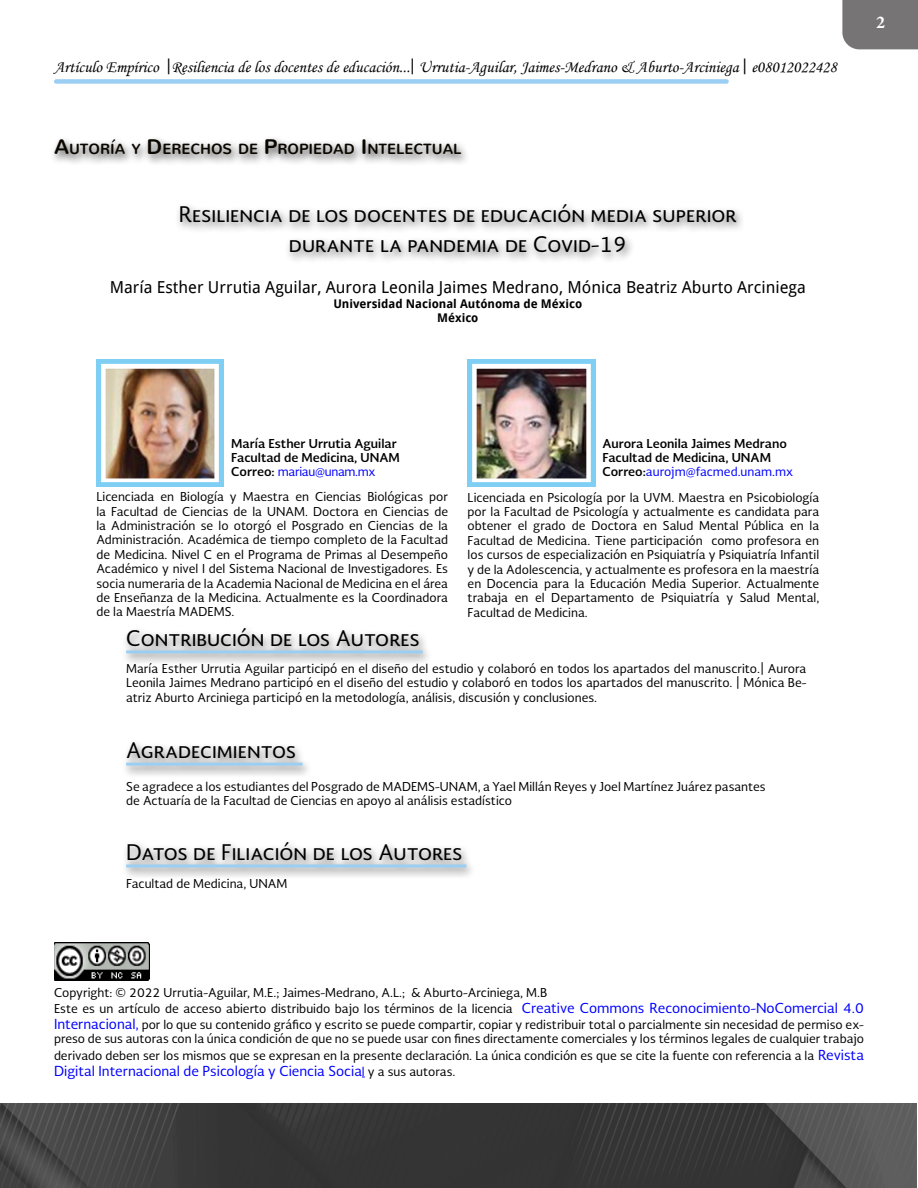
<style>
.page{position:relative;width:918px;height:1188px;background:#fff}
.page>*{position:absolute;margin:0;border:0;box-sizing:border-box;transform-origin:0 0}
.t1{font:21px/30px "Soberana Sans";color:#000;text-align:center}
.t2{font:700 18px "Minion Pro";color:#fff}
.t3{font:16.5px "Monotype Corsiva";color:#000}
.t4{font:16.5px "Droid Sans";color:#000}
.t5{font:700 14.7px "Nunito";color:#0b0700}
.t6{font:13.5px "Soberana Sans";color:#00f}
.t7{font:12px/14.4px "Soberana Sans";color:#000;text-align:justify}
.t8{font:700 12px/14.4px "Soberana Sans";color:#000}
.t9{font:700 12px/14.4px "Droid Sans";color:#000;text-align:center}
.s1{font-family:"Soberana Sans";font-size:15px}
.s2{font-size:21px}
.s3{font-weight:400;color:#00f}
.s4{font-size:13.5px;color:#00f}
.s5{font-size:12px}
.s6{font-size:12px;color:#000}
</style>
<div class="page">
<div style="left:120px;top:625px;width:313px;height:40px;background:#000;opacity:.6"></div>
<hr style="left:126px;top:650px;width:297px;height:3px;background:#9acef3">
<div style="left:120px;top:739px;width:192px;height:38px;background:#000;opacity:.6"></div>
<hr style="left:126px;top:763px;width:177px;height:3px;background:#9acef3">
<div style="left:120px;top:839px;width:356px;height:40px;background:#000;opacity:.6"></div>
<hr style="left:126px;top:864px;width:340px;height:3px;background:#9acef3">
<div style="left:174px;top:200px;width:572px;height:63px;background:#000;opacity:.6"></div>
<div style="left:49px;top:135px;width:422px;height:31px;background:#000;opacity:.75"></div>
<img style="left:54px;top:943px;width:96px;height:38px">
<img style="left:96px;top:359px;width:128px;height:128px">
<img style="left:468px;top:359px;width:127px;height:128px">
<div style="left:54px;top:79px;width:675px;height:5px;background:#9acef3;border-radius:2px"></div>
<img style="left:0;top:1103px;width:917px;height:85px">
<div style="left:842px;top:0;width:76px;height:49px;background:#767475"></div>
<h3 class="t3" style="left:54px;top:57px;width:784px">Artículo Empírico <span class="s1">|</span>Resiliencia de los docentes de educación...<span class="s1">|</span> Urrutia-Aguilar, Jaimes-Medrano &amp; Aburto-Arciniega <span class="s1">|</span> e08012022428</h3>
<p class="t5" style="left:54px;top:136px;width:280px"><span class="s2">A</span>UTORÍA Y <span class="s2">D</span>ERECHOS DE <span class="s2">P</span>ROPIEDAD</p>
<p class="t5" style="left:361px;top:136px;width:102px"><span class="s2">I</span> NTELECTUAL</p>
<h1 class="t1" style="left:179px;top:198px;width:559px">Resiliencia de los docentes de educación media superior durante la pandemia de Covid-19</h1>
<h3 class="t4" style="left:110px;top:276px;width:698px">María Esther Urrutia Aguilar, Aurora Leonila Jaimes Medrano, Mónica Beatriz Aburto Arciniega</h3>
<p class="t9" style="left:333px;top:296px;width:251px">Universidad Nacional Autónoma de México<br>México</p>
<h2 class="t2" style="left:876px;top:10px;width:10px">2</h2>
<p class="t8" style="left:231px;top:435px;width:170px">María Esther Urrutia Aguilar<br>Facultad de Medicina, UNAM<br>Correo: <span class="s3">mariau@unam.mx</span></p>
<p class="t7" style="left:96px;top:489px;width:353px">Licenciada en Biología y Maestra en Ciencias Biológicas por la Facultad de Ciencias de la UNAM. Doctora en Ciencias de la Administración se lo otorgó el Posgrado en Ciencias de la Administración. Académica de tiempo completo de la Facultad de Medicina. Nivel C en el Programa de Primas al Desempeño Académico y nivel I del Sistema Nacional de Investigadores. Es socia numeraria de la Academia Nacional de Medicina en el área de Enseñanza de la Medicina. Actualmente es la Coordinadora de la Maestría MADEMS.</p>
<p class="t8" style="left:602px;top:435px;width:192px">Aurora Leonila Jaimes Medrano<br>Facultad de Medicina, UNAM<br>Correo:<span class="s3">aurojm@facmed.unam.mx</span></p>
<p class="t7" style="left:468px;top:490px;width:353px">Licenciada en Psicología por la UVM. Maestra en Psicobiología por la Facultad de Psicología y actualmente es candidata para obtener el grado de Doctora en Salud Mental Pública en la Facultad de Medicina. Tiene participación como profesora en los cursos de especialización en Psiquiatría y Psiquiatría Infantil y de la Adolescencia, y actualmente es profesora en la maestría en Docencia para la Educación Media Superior. Actualmente trabaja en el Departamento de Psiquiatría y Salud Mental, Facultad de Medicina.</p>
<h1 class="t1" style="left:126px;top:623px;width:295px">Contribución de los Autores</h1>
<p class="t7" style="left:126px;top:661px;width:682px">María Esther Urrutia Aguilar participó en el diseño del estudio y colaboró en todos los apartados del manuscrito.| Aurora Leonila Jaimes Medrano participó en el diseño del estudio y colaboró en todos los apartados del manuscrito. | Mónica Be&shy;atriz Aburto Arciniega participó en la metodología, análisis, discusión y conclusiones.</p>
<h1 class="t1" style="left:126px;top:735px;width:171px">Agradecimientos</h1>
<p class="t7" style="left:126px;top:779px;width:641px">Se agradece a los estudiantes del Posgrado de MADEMS-UNAM, a Yael Millán Reyes y Joel Martínez Juárez pasantes de Actuaría de la Facultad de Ciencias en apoyo al análisis estadístico</p>
<h1 class="t1" style="left:126px;top:837px;width:338px">Datos de Filiación de los Autores</h1>
<p class="t7" style="left:126px;top:876px;width:163px">Facultad de Medicina, UNAM</p>
<p class="t7" style="left:54px;top:984px;width:812px;line-height:16.2px;text-align:left">Copyright: © 2022 Urrutia-Aguilar, M.E.; Jaimes-Medrano, A.L.; &amp; Aburto-Arciniega, M.B<br>Este es un artículo de acceso abierto distribuido bajo los términos de la licencia <span class="s4">Creative Commons Reconocimiento-NoComercial 4.0<br>Internacional,</span> por lo que su contenido gráfico y escrito se puede compartir, copiar y redistribuir total o parcialmente sin necesidad de permiso ex-</p>
<p class="t7" style="left:54px;top:1030px;width:812px;line-height:16.2px">preso de sus autoras con la única condición de que no se puede usar con fines directamente comerciales y los términos legales de cualquier trabajo derivado deben ser los mismos que se expresan en la presente declaración. La única condición es que se cite la fuente con referencia a la <span class="s4">Revista</span></p>
<p class="t6" style="left:54px;top:1062px;width:403px">Digital Internacional de Psicología y Ciencia Socia<span class="s5">l</span> <span class="s6">y a sus autoras.</span></p>
</div>
